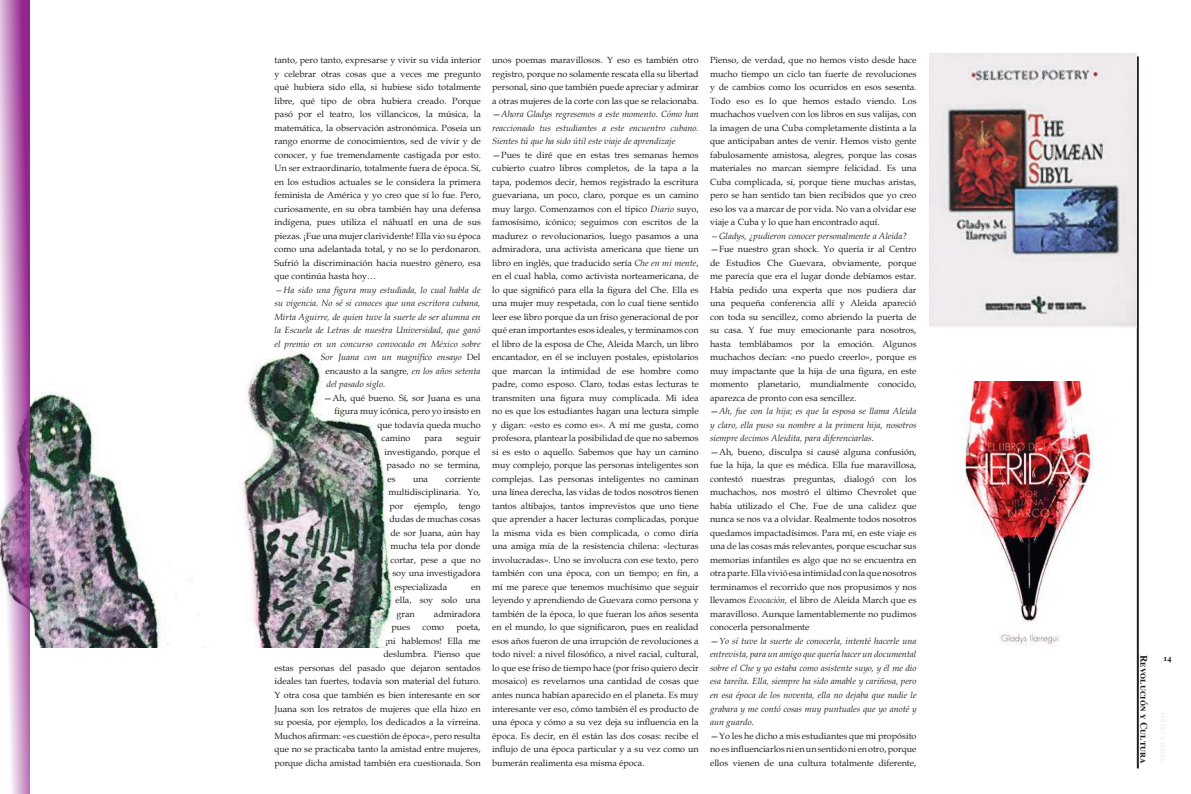
<style>
.page{position:relative;width:1191px;height:794px;background:#fff}
.page>*{position:absolute;margin:0;border:0;box-sizing:border-box;transform-origin:0 0}
.t1{font:10px "Times Bold SC";color:#241f1f}
.t2{font:9px/13.5px "Book Antiqua";color:#241f1f;text-align:justify}
.t3{font:italic 9px "Book Antiqua";color:#241f1f}
.t4{font:8px "Times Bold SC";color:#241f1f}
.s1{font-style:normal}
.s2{font-style:italic}
</style>
<div class="page">
<hr style="left:1136px;top:56px;width:2px;height:712px;background:#241f1f">
<img style="left:29px;top:293px;width:364px;height:355px">
<svg style="left:0;top:0;width:29px;height:794px;background:#c491c2"></svg>
<img style="left:960px;top:381px;width:134px;height:265px">
<img style="left:930px;top:54px;width:206px;height:273px">
<p class="t2" style="left:274px;top:53px;width:208px">tanto, pero tanto, expresarse y vivir su vida interior y celebrar otras cosas que a veces me pregunto qué hubiera sido ella, si hubiese sido totalmente libre, qué tipo de obra hubiera creado. Porque pasó por el teatro, los villancicos, la música, la matemática, la observación astronómica. Poseía un rango enorme de conocimientos, sed de vivir y de conocer, y fue tremendamente castigada por esto.<br>Un ser extraordinario, totalmente fuera de época. Sí, en los estudios actuales se le considera la primera feminista de América y yo creo que sí lo fue. Pero, curiosamente, en su obra también hay una defensa indígena, pues utiliza el náhuatl en una de sus piezas. ¡Fue una mujer clarividente! Ella vio su época como una adelantada total, y no se lo perdonaron.<br>Sufrió la discriminación hacia nuestro género, esa que continúa hasta hoy…</p>
<p class="t3" style="left:274px;top:283px;width:208px">—Ha sido una figura muy estudiada, lo cual habla de</p>
<p class="t3" style="left:274px;top:297px;width:208px">su vigencia. No sé si conoces que una escritora cubana,</p>
<p class="t3" style="left:274px;top:310px;width:207px">Mirta Aguirre, de quien tuve la suerte de ser alumna en</p>
<p class="t3" style="left:274px;top:324px;width:207px">la Escuela de Letras de nuestra Universidad, que ganó</p>
<p class="t3" style="left:274px;top:337px;width:207px">el premio en un concurso convocado en México sobre</p>
<p class="t3" style="left:320px;top:351px;width:161px">Sor Juana con un magnífico ensayo <span class="s1">Del</span></p>
<p class="t2" style="left:325px;top:364px;width:157px">encausto a la sangre<span class="s2">, en los años setenta</span></p>
<p class="t3" style="left:326px;top:378px;width:60px">del pasado siglo.</p>
<p class="t2" style="left:323px;top:391px;width:158px">—Ah, qué bueno. Sí, sor Juana es una</p>
<p class="t2" style="left:334px;top:404px;width:148px">figura muy icónica, pero yo insisto en</p>
<p class="t2" style="left:377px;top:418px;width:105px">que todavía queda mucho</p>
<p class="t2" style="left:381px;top:431px;width:30px">camino</p>
<p class="t2" style="left:424px;top:431px;width:19px">para</p>
<p class="t2" style="left:456px;top:431px;width:26px">seguir</p>
<p class="t2" style="left:384px;top:445px;width:98px">investigando, porque el</p>
<p class="t2" style="left:386px;top:458px;width:96px">pasado no se termina,</p>
<p class="t2" style="left:387px;top:472px;width:10px">es</p>
<p class="t2" style="left:413px;top:472px;width:17px">una</p>
<p class="t2" style="left:445px;top:472px;width:37px">corriente</p>
<p class="t2" style="left:388px;top:485px;width:94px">multidisciplinaria. Yo,</p>
<p class="t2" style="left:389px;top:499px;width:92px">por ejemplo, tengo</p>
<p class="t2" style="left:389px;top:512px;width:93px">dudas de muchas cosas</p>
<p class="t2" style="left:390px;top:526px;width:92px">de sor Juana, aún hay</p>
<p class="t2" style="left:390px;top:539px;width:91px">mucha tela por donde</p>
<p class="t2" style="left:390px;top:553px;width:92px">cortar, pese a que no</p>
<p class="t2" style="left:392px;top:566px;width:90px">soy una investigadora</p>
<p class="t2" style="left:394px;top:580px;width:54px">especializada</p>
<p class="t2" style="left:395px;top:580px;width:87px;text-indent:76px">en ella, soy solo una gran</p>
<p class="t2" style="left:434px;top:607px;width:48px">admiradora</p>
<p class="t2" style="left:274px;top:620px;width:208px;text-align:right">poeta,<br>¡ni hablemos! Ella me<br>deslumbra. Pienso que<br>estas personas del pasado que dejaron sentados ideales tan fuertes, todavía son material del futuro.<br>Y otra cosa que también es bien interesante en sor Juana son los retratos de mujeres que ella hizo en su poesía, por ejemplo, los dedicados a la virreina.<br>Muchos afirman: «es cuestión de época», pero resulta que no se practicaba tanto la amistad entre mujeres, porque dicha amistad también era cuestionada. Son</p>
<p class="t2" style="left:391px;top:620px;width:20px">pues</p>
<p class="t2" style="left:422px;top:620px;width:23px">como</p>
<p class="t2" style="left:492px;top:53px;width:208px">unos poemas maravillosos. Y eso es también otro registro, porque no solamente rescata ella su libertad personal, sino que también puede apreciar y admirar a otras mujeres de la corte con las que se relacionaba. —<span class="s2">Ahora Gladys regresemos a este momento. Cómo han reaccionado tus estudiantes a este encuentro cubano.<br>Sientes tú que ha sido útil este viaje de aprendizaje</span></p>
<p class="t2" style="left:492px;top:148px;width:208px">—Pues te diré que en estas tres semanas hemos cubierto cuatro libros completos, de la tapa a la tapa, podemos decir, hemos registrado la escritura guevariana, un poco, claro, porque es un camino muy largo. Comenzamos con el típico <span class="s2">Diario</span> suyo, famosísimo, icónico; seguimos con escritos de la madurez o revolucionarios, luego pasamos a una admiradora, una activista americana que tiene un libro en inglés, que traducido sería <span class="s2">Che en mi mente</span>, en el cual habla, como activista norteamericana, de lo que significó para ella la figura del Che. Ella es una mujer muy respetada, con lo cual tiene sentido leer ese libro porque da un friso generacional de por qué eran importantes esos ideales, y terminamos con el libro de la esposa de Che, Aleida March, un libro encantador, en él se incluyen postales, epistolarios que marcan la intimidad de ese hombre como padre, como esposo. Claro, todas estas lecturas te transmiten una figura muy complicada. Mi idea no es que los estudiantes hagan una lectura simple y digan: «esto es como es». A mí me gusta, como profesora, plantear la posibilidad de que no sabemos si es esto o aquello. Sabemos que hay un camino muy complejo, porque las personas inteligentes son complejas. Las personas inteligentes no caminan una línea derecha, las vidas de todos nosotros tienen tantos altibajos, tantos imprevistos que uno tiene que aprender a hacer lecturas complicadas, porque la misma vida es bien complicada, o como diría una amiga mía de la resistencia chilena: «lecturas involucradas». Uno se involucra con ese texto, pero también con una época, con un tiempo; en fin, a mí me parece que tenemos muchísimo que seguir leyendo y aprendiendo de Guevara como persona y también de la época, lo que fueran los años sesenta en el mundo, lo que significaron, pues en realidad esos años fueron de una irrupción de revoluciones a todo nivel: a nivel filosófico, a nivel racial, cultural, lo que ese friso de tiempo hace (por friso quiero decir mosaico) es revelarnos una cantidad de cosas que antes nunca habían aparecido en el planeta. Es muy interesante ver eso, cómo también él es producto de una época y cómo a su vez deja su influencia en la época. Es decir, en él están las dos cosas: recibe el influjo de una época particular y a su vez como un bumerán realimenta esa misma época.</p>
<p class="t2" style="left:710px;top:53px;width:208px">Pienso, de verdad, que no hemos visto desde hace mucho tiempo un ciclo tan fuerte de revoluciones y de cambios como los ocurridos en esos sesenta.<br>Todo eso es lo que hemos estado viendo. Los muchachos vuelven con los libros en sus valijas, con la imagen de una Cuba completamente distinta a la que anticipaban antes de venir. Hemos visto gente fabulosamente amistosa, alegres, porque las cosas materiales no marcan siempre felicidad. Es una Cuba complicada, sí, porque tiene muchas aristas, pero se han sentido tan bien recibidos que yo creo eso los va a marcar de por vida. No van a olvidar ese viaje a Cuba y lo que han encontrado aquí.</p>
<p class="t3" style="left:710px;top:229px;width:198px">—Gladys, ¿pudieron conocer personalmente a Aleida?</p>
<p class="t2" style="left:710px;top:242px;width:208px;text-align:left">—Fue nuestro gran shock. Yo quería ir al Centro de Estudios Che Guevara, obviamente, porque me parecía que era el lugar donde debíamos estar.<br>Había pedido una experta que nos pudiera dar una pequeña conferencia allí y Aleida apareció con toda su sencillez, como abriendo la puerta de su casa. Y fue muy emocionante para nosotros, hasta temblábamos por la emoción. Algunos muchachos decían: «no puedo creerlo», porque es muy impactante que la hija de una figura, en este momento planetario, mundialmente conocido, aparezca de pronto con esa sencillez.<br>—<span class="s2">Ah, fue con la hija; es que la esposa se llama Aleida y claro, ella puso su nombre a la primera hija, nosotros siempre decimos Aleidita, para diferenciarlas.</span></p>
<p class="t2" style="left:710px;top:445px;width:208px;text-align:left">—Ah, bueno, disculpa si causé alguna confusión, fue la hija, la que es médica. Ella fue maravillosa, contestó nuestras preguntas, dialogó con los muchachos, nos mostró el último Chevrolet que había utilizado el Che. Fue de una calidez que nunca se nos va a olvidar. Realmente todos nosotros quedamos impactadísimos. Para mí, en este viaje es una de las cosas más relevantes, porque escuchar sus memorias infantiles es algo que no se encuentra en otra parte. Ella vivió esa intimidad con la que nosotros terminamos el recorrido que nos propusimos y nos llevamos <span class="s2">Evocación,</span> el libro de Aleida March que es maravilloso. Aunque lamentablemente no pudimos conocerla personalmente<br>—<span class="s2">Yo sí tuve la suerte de conocerla, intenté hacerle una entrevista, para un amigo que quería hacer un documental sobre el Che y yo estaba como asistente suyo, y él me dio esa tareíta. Ella, siempre ha sido amable y cariñosa, pero en esa época de los noventa, ella no dejaba que nadie le grabara y me contó cosas muy puntuales que yo anoté y aun guardo.</span></p>
<p class="t2" style="left:710px;top:728px;width:208px">—Yo les he dicho a mis estudiantes que mi propósito no es influenciarlos ni en un sentido ni en otro, porque ellos vienen de una cultura totalmente diferente,</p>
<p class="t1" style="left:1150px;top:655px;width:110px;rotate:90deg">Revolución y Cultura</p>
<p class="t4" style="left:1163px;top:654px;width:9px">14</p>
</div>
